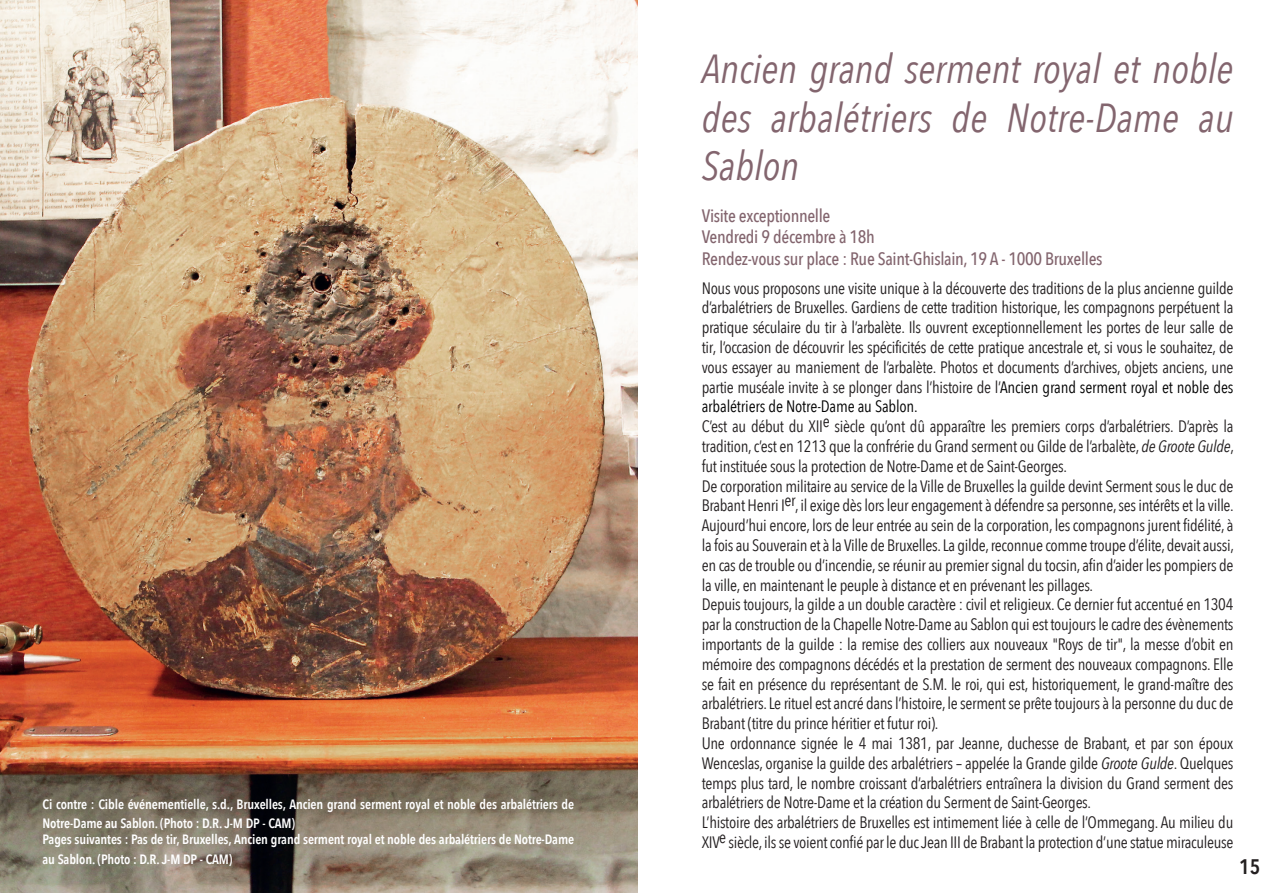
<style>
.page{position:relative;width:1276px;height:893px;background:#fff}
.page>*{position:absolute;margin:0;border:0;box-sizing:border-box;transform-origin:0 0}
.CorpDeTexte{font:italic 40.5px/48.6px "Avenir Next Condensed";letter-spacing:.005em;color:#83656e;text-align:justify}
.t1{font:600 21px "Avenir Next Condensed";color:#231f20}
.CorpDeTexte-2{font:500 18px "Avenir Next Condensed";letter-spacing:-.02em;color:#83656e}
.CorpDeTexte-3{font:16.5px/19.8px "Avenir Next Condensed";letter-spacing:-.02em;color:#231f20;text-align:justify}
.CorpDeTexte-4{font:600 13.5px/19.5px "Avenir Next Condensed";letter-spacing:-.01em;color:#fff}
.s1{color:#000}
.s2{font-style:italic}
</style>
<div class="page">
<img style="left:0;top:0;width:638px;height:893px">
<p class="CorpDeTexte-4" style="left:43px;top:794px;width:533px">Ci contre : Cible événementielle, s.d., Bruxelles, Ancien grand serment royal et noble des arbalétriers de<br>Notre-Dame au Sablon. (Photo : D.R. J-M DP - CAM)</p>
<p class="CorpDeTexte-4" style="left:43px;top:829px;width:533px">Pages suivantes : Pas de tir, Bruxelles, Ancien grand serment royal et noble des arbalétriers de Notre-Dame au Sablon. (Photo : D.R. J-M DP - CAM)</p>
<p class="CorpDeTexte" style="left:702px;top:45px;width:533px">Ancien grand serment royal et noble des arbalétriers de Notre-Dame au Sablon</p>
<p class="CorpDeTexte-2" style="left:702px;top:204px;width:130px">Visite exceptionnelle</p>
<p class="CorpDeTexte-2" style="left:702px;top:226px;width:175px">Vendredi 9 décembre à 18h</p>
<p class="CorpDeTexte-2" style="left:702px;top:248px;width:402px">Rendez-vous sur place : Rue Saint-Ghislain, 19 A - 1000 Bruxelles</p>
<p class="CorpDeTexte-3" style="left:702px;top:277px;width:533px">Nous vous proposons une visite unique à la découverte des traditions de la plus ancienne guilde d’arbalétriers de Bruxelles. Gardiens de cette tradition historique, les compagnons perpétuent la pratique séculaire du tir à l’arbalète. Ils ouvrent exceptionnellement les portes de leur salle de tir, l’occasion de découvrir les spécificités de cette pratique ancestrale et, si vous le souhaitez, de vous essayer au maniement de l’arbalète. Photos et documents d’archives, objets anciens, une partie muséale invite à se plonger dans l’histoire de l’<span class="s1">Ancien grand serment royal et noble des arbalétriers de Notre-Dame au Sablon.</span></p>
<p class="CorpDeTexte-3" style="left:702px;top:416px;width:533px">C’est au début du XIIe siècle qu’ont dû apparaître les premiers corps d’arbalétriers. D’après la tradition, c’est en 1213 que la confrérie du Grand serment ou Gilde de l’arbalète, <span class="s2">de Groote Gulde</span>, fut instituée sous la protection de Notre-Dame et de Saint-Georges.</p>
<p class="CorpDeTexte-3" style="left:702px;top:475px;width:534px">De corporation militaire au service de la Ville de Bruxelles la guilde devint Serment sous le duc de Brabant Henri Ier, il exige dès lors leur engagement à défendre sa personne, ses intérêts et la ville.<br>Aujourd’hui encore, lors de leur entrée au sein de la corporation, les compagnons jurent fidélité, à la fois au Souverain et à la Ville de Bruxelles. La gilde, reconnue comme troupe d’élite, devait aussi, en cas de trouble ou d’incendie, se réunir au premier signal du tocsin, afin d’aider les pompiers de la ville, en maintenant le peuple à distance et en prévenant les pillages.</p>
<p class="CorpDeTexte-3" style="left:702px;top:594px;width:533px">Depuis toujours, la gilde a un double caractère : civil et religieux. Ce dernier fut accentué en 1304 par la construction de la Chapelle Notre-Dame au Sablon qui est toujours le cadre des évènements importants de la guilde : la remise des colliers aux nouveaux "Roys de tir", la messe d’obit en mémoire des compagnons décédés et la prestation de serment des nouveaux compagnons. Elle se fait en présence du représentant de S.M. le roi, qui est, historiquement, le grand-maître des arbalétriers. Le rituel est ancré dans l’histoire, le serment se prête toujours à la personne du duc de Brabant (titre du prince héritier et futur roi).</p>
<p class="CorpDeTexte-3" style="left:702px;top:733px;width:533px">Une ordonnance signée le 4 mai 1381, par Jeanne, duchesse de Brabant, et par son époux Wenceslas, organise la guilde des arbalétriers – appelée la Grande gilde <span class="s2">Groote Gulde</span>. Quelques temps plus tard, le nombre croissant d’arbalétriers entraînera la division du Grand serment des arbalétriers de Notre-Dame et la création du Serment de Saint-Georges.</p>
<p class="CorpDeTexte-3" style="left:702px;top:812px;width:533px">L’histoire des arbalétriers de Bruxelles est intimement liée à celle de l’Ommegang. Au milieu du<br>XIVe siècle, ils se voient confié par le duc Jean III de Brabant la protection d’une statue miraculeuse</p>
<p class="t1" style="left:1239px;top:849px;width:22px">15</p>
</div>
